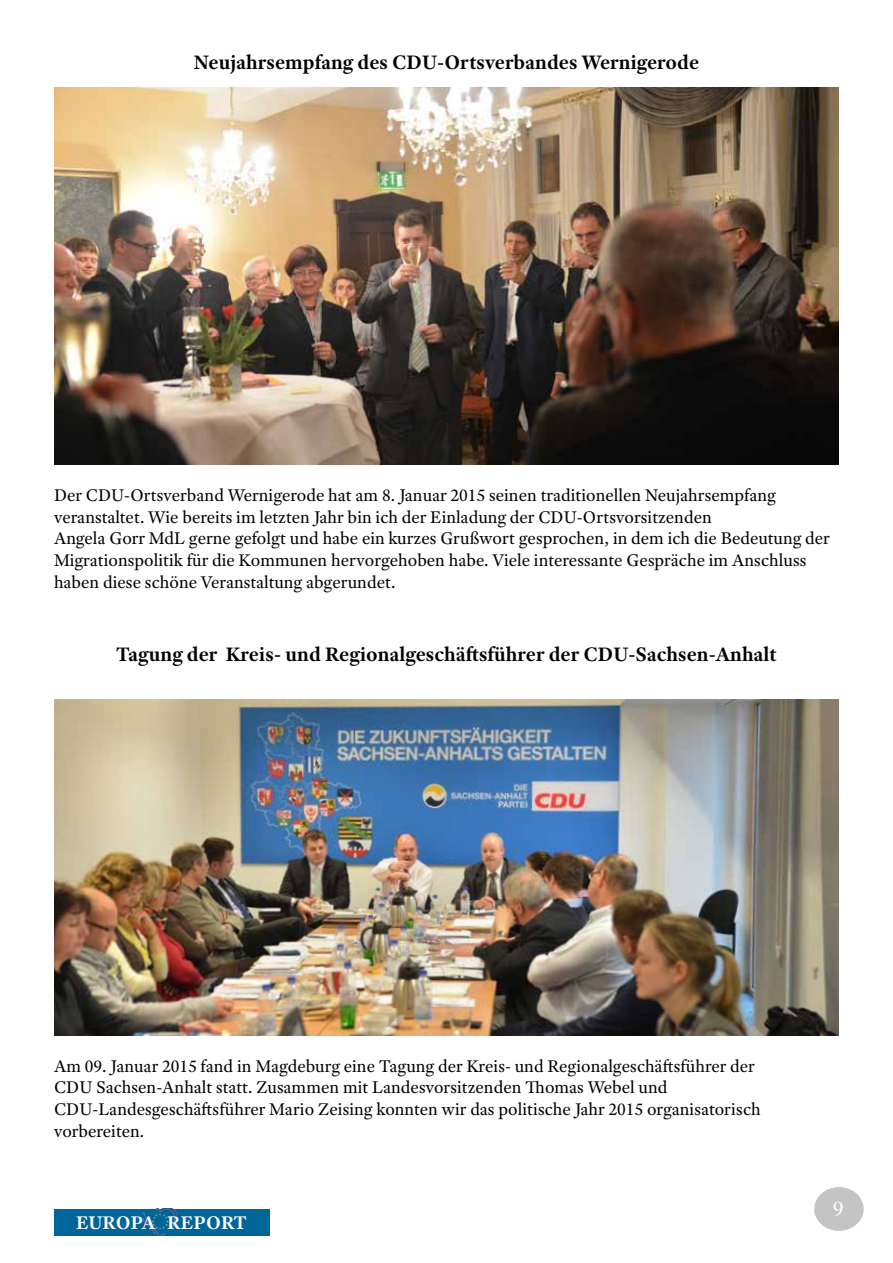
<style>
.page{position:relative;width:893px;height:1263px;background:#fff}
.page>*{position:absolute;margin:0;border:0;box-sizing:border-box;transform-origin:0 0}
.t1{font:22.5px "Adobe Text Pro";color:#fff}
.t2{font:700 21px "Adobe Text Pro";color:#000}
.t3{font:700 19.8px "Adobe Text Pro";color:#fff}
.t4{font:18px/21.6px "Adobe Text Pro";color:#000}
</style>
<div class="page">
<img style="left:54px;top:87px;width:785px;height:378px">
<div style="left:814px;top:1187px;width:50px;height:44px;background:#c4c4c4;border-radius:50%"></div>
<img style="left:54px;top:699px;width:785px;height:336px">
<div style="left:54px;top:1209px;width:215px;height:27px;background:#069"></div>
<img style="left:144px;top:1209px;width:32px;height:26px">
<p class="t2" style="left:194px;top:49px;width:507px">Neujahrsempfang des CDU-Ortsverbandes Wernigerode</p>
<p class="t4" style="left:54px;top:484px;width:777px">Der CDU-Ortsverband Wernigerode hat am 8. Januar 2015 seinen traditionellen Neujahrsempfang veranstaltet. Wie bereits im letzten Jahr bin ich der Einladung der CDU-Ortsvorsitzenden<br>Angela Gorr MdL gerne gefolgt und habe ein kurzes Grußwort gesprochen, in dem ich die Bedeutung der Migrationspolitik für die Kommunen hervorgehoben habe. Viele interessante Gespräche im Anschluss haben diese schöne Veranstaltung abgerundet.</p>
<p class="t2" style="left:116px;top:641px;width:663px">Tagung der Kreis- und Regionalgeschäftsführer der CDU-Sachsen-Anhalt</p>
<p class="t4" style="left:54px;top:1055px;width:708px">Am 09. Januar 2015 fand in Magdeburg eine Tagung der Kreis- und Regionalgeschäftsführer der CDU Sachsen-Anhalt statt. Zusammen mit Landesvorsitzenden Thomas Webel und CDU-Landesgeschäftsführer Mario Zeising konnten wir das politische Jahr 2015 organisatorisch vorbereiten.</p>
<p class="t3" style="left:76px;top:1210px;width:173px">EUROPA REPORT</p>
<p class="t1" style="left:833px;top:1194px;width:12px">9</p>
</div>
